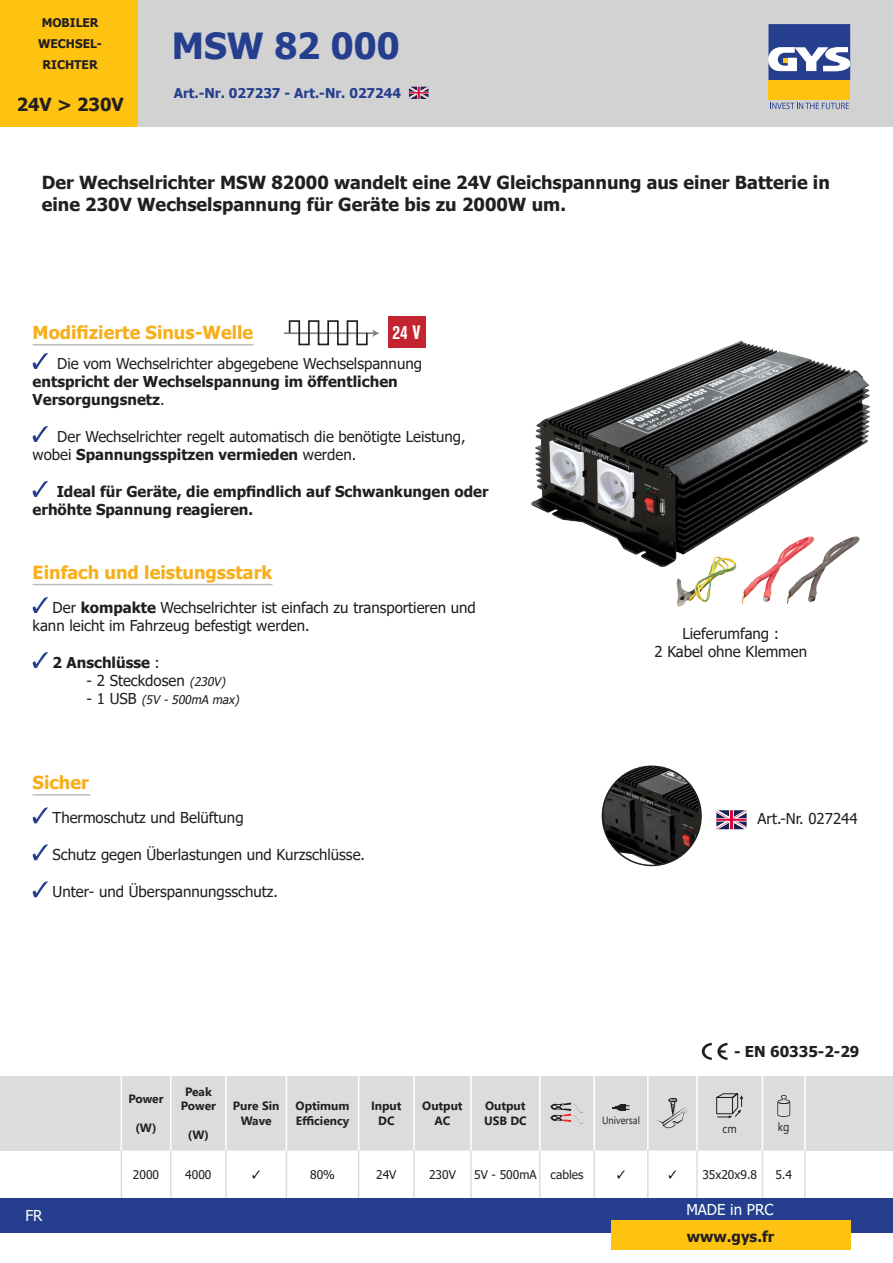
<style>
.page{position:relative;width:893px;height:1263px;background:#fff}
.page>*{position:absolute;margin:0;border:0;box-sizing:border-box;transform-origin:0 0}
.t1{font:700 36px "Tahoma";color:#253f8e}
.Désignation_produit{font:700 condensed 19.2px "Akzidenz Grotesk BE";color:#fff}
.t2{font:700 18px/21.6px "Tahoma";color:#231f20}
.t3{font:700 18px "Tahoma";color:#f8ae19}
.t4{font:15px/18px "Tahoma";color:#231f20}
.t5{font:700 15px/18px "Tahoma";color:#231f20}
.t6{font:15px "Tahoma";color:#fff}
.t7{font:700 13.5px "Tahoma";color:#253f8e}
.t8{font:700 12px/14.4px "Segoe UI";color:#231f20;text-align:center}
.t9{font:12px "Tahoma";color:#231f20}
.t10{font:700 12px "Tahoma";color:#231f20}
.t11{font:italic 12px "Tahoma";color:#231f20}
.t12{font:12px "Segoe UI";color:#231f20;scale:.9 1}
.t13{font:10.5px "Segoe UI";color:#231f20;scale:.9 1}
.s1{font-weight:400}
.s2{font-weight:700}
.s3{font-style:italic;font-size:12px}
.s4{font-style:normal;font-size:15px}
</style>
<div class="page">
<div style="left:0;top:1075px;width:893px;height:75px;background:#dcdcdc"></div>
<hr style="left:121px;top:1076px;width:1px;height:74px;background:#fff">
<hr style="left:170px;top:1076px;width:1px;height:74px;background:#fff">
<hr style="left:225px;top:1076px;width:2px;height:74px;background:#fff">
<hr style="left:286px;top:1076px;width:1px;height:74px;background:#fff">
<hr style="left:358px;top:1076px;width:1px;height:74px;background:#fff">
<hr style="left:413px;top:1076px;width:2px;height:74px;background:#fff">
<hr style="left:470px;top:1076px;width:2px;height:74px;background:#fff">
<hr style="left:539px;top:1076px;width:2px;height:74px;background:#fff">
<hr style="left:593px;top:1076px;width:2px;height:74px;background:#fff">
<hr style="left:647px;top:1076px;width:2px;height:74px;background:#fff">
<hr style="left:696px;top:1076px;width:2px;height:74px;background:#fff">
<hr style="left:762px;top:1076px;width:1px;height:74px;background:#fff">
<hr style="left:804px;top:1076px;width:2px;height:74px;background:#fff">
<hr style="left:804px;top:1150px;width:2px;height:48px;background:#dcdcdc">
<svg style="left:551px;top:1102px;width:32px;height:22px"></svg>
<svg style="left:612px;top:1104px;width:18px;height:7px"></svg>
<svg style="left:657px;top:1098px;width:31px;height:30px"></svg>
<svg style="left:716px;top:1093px;width:27px;height:25px"></svg>
<svg style="left:777px;top:1095px;width:13px;height:22px"></svg>
<svg style="left:121px;top:1150px;width:684px;height:48px"></svg>
<div style="left:137px;top:0;width:756px;height:127px;background:#d2d2d2"></div>
<div style="left:0;top:1198px;width:893px;height:34px;background:#253f8e"></div>
<div style="left:768px;top:81px;width:82px;height:19px;background:#fec210"></div>
<svg style="left:768px;top:24px;width:82px;height:57px;background:#6575a9"></svg>
<svg style="left:770px;top:103px;width:79px;height:6px"></svg>
<div style="left:0;top:0;width:137px;height:127px;background:#fec210"></div>
<div style="left:611px;top:1221px;width:239px;height:29px;background:#fec210"></div>
<img style="left:676px;top:572px;width:147px;height:35px">
<img style="left:602px;top:766px;width:99px;height:99px;border-radius:49px">
<div style="left:602px;top:765px;width:100px;height:101px;border:2px solid #231f20;border-radius:50%"></div>
<svg style="left:716px;top:810px;width:31px;height:19px"></svg>
<img style="left:531px;top:341px;width:339px;height:231px">
<svg style="left:702px;top:1043px;width:25px;height:17px"></svg>
<svg style="left:409px;top:87px;width:19px;height:12px"></svg>
<svg style="left:33px;top:353px;width:15px;height:16px"></svg>
<svg style="left:33px;top:426px;width:15px;height:16px"></svg>
<svg style="left:33px;top:481px;width:15px;height:16px"></svg>
<hr style="left:33px;top:584px;width:239px;height:1px;background:#bebebe">
<svg style="left:33px;top:597px;width:15px;height:16px"></svg>
<svg style="left:33px;top:652px;width:15px;height:16px"></svg>
<hr style="left:33px;top:344px;width:220px;height:1px;background:#bebebe">
<hr style="left:33px;top:794px;width:57px;height:2px;background:#bebebe">
<svg style="left:33px;top:807px;width:15px;height:16px"></svg>
<svg style="left:33px;top:844px;width:15px;height:16px"></svg>
<svg style="left:33px;top:881px;width:15px;height:16px"></svg>
<hr style="left:284px;top:332px;width:90px;height:2px;background:#808285">
<svg style="left:288px;top:320px;width:92px;height:26px"></svg>
<div style="left:388px;top:316px;width:37px;height:32px;background:#c42430"></div>
<p class="t10" style="left:42px;top:14px;width:58px">MOBILER</p>
<p class="t10" style="left:38px;top:35px;width:65px">WECHSEL-</p>
<p class="t10" style="left:43px;top:56px;width:57px">RICHTER</p>
<p class="t2" style="left:17px;top:94px;width:108px">24V &gt; 230V</p>
<p class="t1" style="left:172px;top:20px;width:229px">MSW 82 000</p>
<p class="t7" style="left:174px;top:84px;width:229px">Art.-Nr. 027237 - Art.-Nr. 027244</p>
<p class="t2" style="left:42px;top:173px;width:790px">Der Wechselrichter MSW 82000 wandelt eine 24V Gleichspannung aus einer Batterie in eine 230V Wechselspannung für Geräte bis zu 2000W um.</p>
<p class="t3" style="left:33px;top:319px;width:222px">Modifizierte Sinus-Welle</p>
<p class="Désignation_produit" style="left:393px;top:321px;width:30px">24 V</p>
<p class="t5" style="left:33px;top:355px;width:391px;text-indent:25px"><span class="s1">Die vom Wechselrichter abgegebene Wechselspannung </span>entspricht der Wechselspannung im öffentlichen<br>Versorgungsnetz<span class="s1">.</span></p>
<p class="t4" style="left:33px;top:428px;width:435px;text-indent:25px">Der Wechselrichter regelt automatisch die benötigte Leistung, wobei <span class="s2">Spannungsspitzen vermieden</span> werden.</p>
<p class="t5" style="left:33px;top:483px;width:457px;text-indent:24px">Ideal für Geräte, die empfindlich auf Schwankungen oder erhöhte Spannung reagieren.</p>
<p class="t3" style="left:33px;top:559px;width:241px">Einfach und leistungsstark</p>
<p class="t4" style="left:33px;top:599px;width:445px;text-indent:20px">Der <span class="s2">kompakte</span> Wechselrichter ist einfach zu transportieren und kann leicht im Fahrzeug befestigt werden.</p>
<p class="t5" style="left:53px;top:654px;width:109px">2 Anschlüsse <span class="s1">:</span></p>
<p class="t4" style="left:87px;top:672px;width:143px">- 2 Steckdosen <span class="s3">(230V)</span></p>
<p class="t11" style="left:87px;top:692px;width:157px"><span class="s4">- 1 U S B</span> (5V -500mA max)</p>
<p class="t3" style="left:33px;top:770px;width:58px">Sicher</p>
<p class="t4" style="left:53px;top:810px;width:193px">Thermoschutz und Belüftung</p>
<p class="t4" style="left:53px;top:847px;width:314px">Schutz gegen Überlastungen und Kurzschlüsse.</p>
<p class="t4" style="left:53px;top:884px;width:227px">Unter- und Überspannungsschutz.</p>
<p class="t4" style="left:682px;top:625px;width:98px">Lieferumfang :</p>
<p class="t4" style="left:654px;top:643px;width:154px">2 Kabel ohne Klemmen</p>
<p class="t4" style="left:758px;top:810px;width:101px">Art.-Nr. 027244</p>
<p class="t8" style="left:128px;top:1091px;width:37px">Power</p>
<p class="t8" style="left:136px;top:1119px;width:22px">(W)</p>
<p class="t8" style="left:185px;top:1083px;width:28px">Peak</p>
<p class="t8" style="left:181px;top:1098px;width:37px">Power</p>
<p class="t8" style="left:188px;top:1127px;width:22px">(W)</p>
<p class="t8" style="left:233px;top:1098px;width:48px">Pure Sin<br>Wave</p>
<p class="t8" style="left:296px;top:1098px;width:55px">Optimum</p>
<p class="t8" style="left:296px;top:1112px;width:55px">Efficiency</p>
<p class="t8" style="left:371px;top:1098px;width:32px">Input</p>
<p class="t8" style="left:378px;top:1112px;width:18px">DC</p>
<p class="t8" style="left:422px;top:1098px;width:42px">Output</p>
<p class="t8" style="left:435px;top:1112px;width:17px">AC</p>
<p class="t8" style="left:485px;top:1098px;width:42px">Output</p>
<p class="t8" style="left:484px;top:1112px;width:44px">USB DC</p>
<p class="t13" style="left:602px;top:1110px;width:44px">Universal</p>
<p class="t5" style="left:734px;top:1043px;width:127px">- EN 60335-2-29</p>
<p class="t12" style="left:723px;top:1117px;width:17px">cm</p>
<p class="t12" style="left:778px;top:1116px;width:15px">kg</p>
<p class="t6" style="left:25px;top:1205px;width:19px">FR</p>
<p class="t9" style="left:133px;top:1166px;width:28px">2000</p>
<p class="t9" style="left:185px;top:1166px;width:28px">4000</p>
<p class="t9" style="left:310px;top:1166px;width:26px">80%</p>
<p class="t9" style="left:376px;top:1166px;width:22px">24V</p>
<p class="t9" style="left:429px;top:1166px;width:28px">230V</p>
<p class="t9" style="left:474px;top:1166px;width:64px">5V - 500mA</p>
<p class="t9" style="left:551px;top:1166px;width:34px">cables</p>
<p class="t9" style="left:702px;top:1166px;width:56px">35x20x9.8</p>
<p class="t9" style="left:775px;top:1166px;width:18px">5.4</p>
<p class="t6" style="left:686px;top:1199px;width:88px">MADE in PRC</p>
<p class="t5" style="left:687px;top:1228px;width:89px">www.gys.fr</p>
</div>
